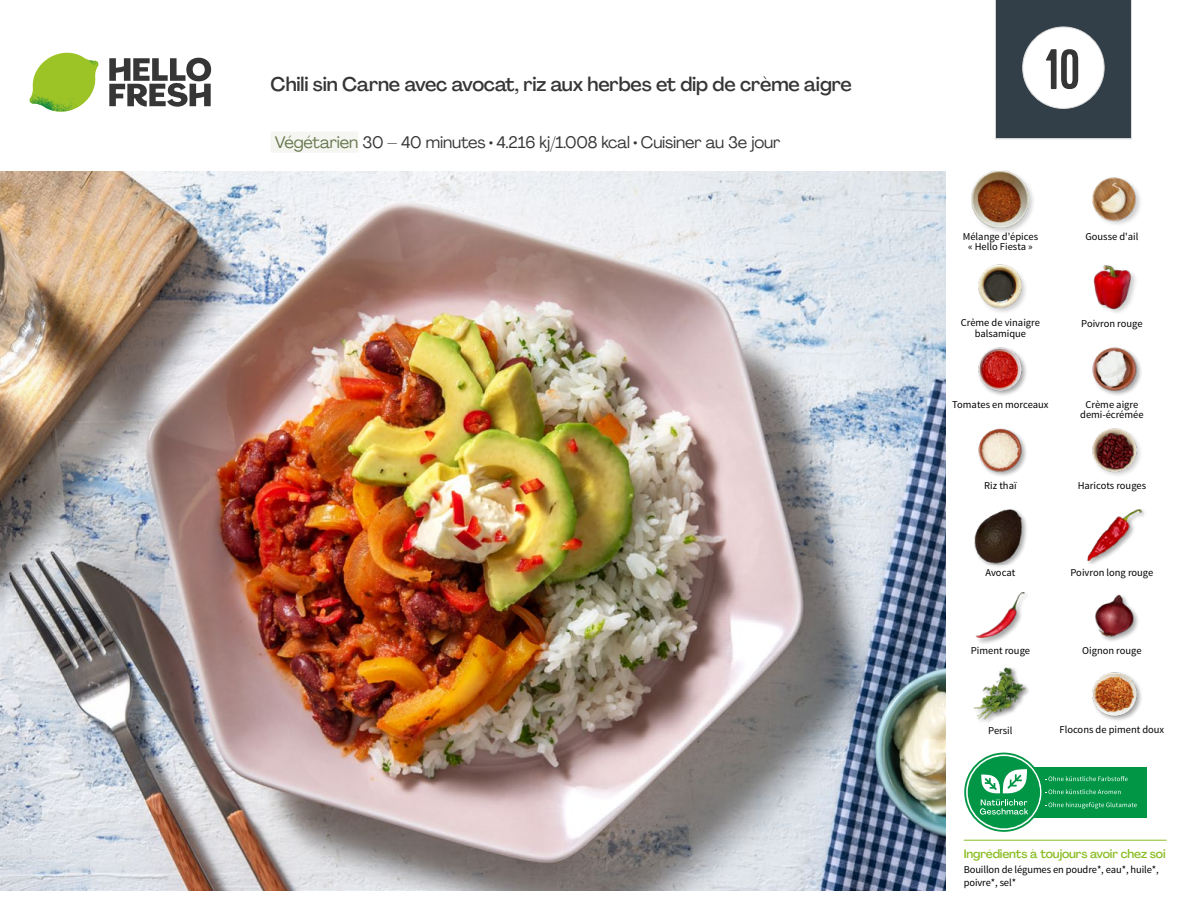
<style>
.page{position:relative;width:1188px;height:918px;background:#fff}
.page>*{position:absolute;margin:0;border:0;box-sizing:border-box;transform-origin:0 0}
.t1{font:57px "Kapra";color:#373636}
.t2{font:500 19.5px "Agrandir";letter-spacing:-.01em;color:#373636}
.t3{font:16.5px "Agrandir";letter-spacing:-.01em;color:#373636}
.t4{font:500 12px "Agrandir";letter-spacing:-.01em;color:#8abd24}
.t5{font:10.5px/10.5px "Source Sans Pro";color:#000;text-align:center}
.s1{color:#65764c}
</style>
<div class="page">
<div style="left:271px;top:132px;width:87px;height:21px;background:#f5f6f1"></div>
<hr style="left:964px;top:840px;width:203px;height:1px;background:#8abd24">
<svg style="left:109px;top:57px;width:102px;height:50px"></svg>
<svg style="left:34px;top:53px;width:62px;height:40px"></svg>
<img style="left:67px;top:53px;width:32px;height:26px">
<img style="left:33px;top:75px;width:59px;height:11px">
<img style="left:29px;top:79px;width:61px;height:33px">
<img style="left:65px;top:86px;width:27px;height:25px">
<img style="left:975px;top:592px;width:52px;height:52px">
<img style="left:974px;top:667px;width:54px;height:55px">
<img style="left:1095px;top:594px;width:43px;height:47px">
<img style="left:1087px;top:509px;width:56px;height:55px">
<div style="left:973px;top:508px;width:55px;height:61px;background:#000;opacity:.2"></div>
<img style="left:973px;top:508px;width:55px;height:56px">
<img style="left:978px;top:428px;width:48px;height:48px">
<img style="left:1092px;top:428px;width:49px;height:48px">
<img style="left:1092px;top:347px;width:49px;height:48px">
<img style="left:978px;top:347px;width:49px;height:48px">
<img style="left:978px;top:264px;width:48px;height:48px">
<img style="left:1093px;top:264px;width:43px;height:49px">
<img style="left:1092px;top:177px;width:49px;height:48px">
<div style="left:970px;top:169px;width:65px;height:66px;background:#000;opacity:.2"></div>
<img style="left:971px;top:171px;width:57px;height:57px">
<img style="left:1092px;top:672px;width:50px;height:49px">
<img style="left:0;top:172px;width:946px;height:718px">
<div style="left:995px;top:0;width:137px;height:139px;background:#323e48"></div>
<div style="left:1023px;top:27px;width:81px;height:81px;background:#fff;border-radius:50%"></div>
<div style="left:1023px;top:27px;width:81px;height:82px;border:1px solid #dadada;border-radius:50%"></div>
<div style="left:1031px;top:767px;width:116px;height:50px;background:#009645"></div>
<svg style="left:964px;top:753px;width:173px;height:79px"></svg>
<h2 class="t2" style="left:271px;top:72px;width:583px">Chili sin Carne avec avocat, riz aux herbes et dip de crème aigre</h2>
<h3 class="t3" style="left:275px;top:132px;width:507px"><span class="s1">Végétarien</span> 30 – 40 minutes • 4.216 kj/1.008 kcal • Cuisiner au 3e jour</h3>
<h1 class="t1" style="left:1045px;top:37px;width:36px">10</h1>
<p class="t5" style="left:963px;top:231px;width:77px">Mélange d'épices « Hello Fiesta »</p>
<p class="t5" style="left:1085px;top:231px;width:55px">Gousse d'ail</p>
<p class="t5" style="left:961px;top:318px;width:81px">Crème de vinaigre</p>
<p class="t5" style="left:1081px;top:318px;width:63px">Poivron rouge</p>
<p class="t5" style="left:975px;top:328px;width:53px">balsamique</p>
<p class="t5" style="left:952px;top:399px;width:98px">Tomates en morceaux</p>
<p class="t5" style="left:1080px;top:399px;width:65px">Crème aigre demi-écrémée</p>
<p class="t5" style="left:984px;top:481px;width:34px">Riz thaï</p>
<p class="t5" style="left:1078px;top:481px;width:70px">Haricots rouges</p>
<p class="t5" style="left:986px;top:567px;width:31px">Avocat</p>
<p class="t5" style="left:1071px;top:567px;width:84px">Poivron long rouge</p>
<p class="t5" style="left:971px;top:646px;width:61px">Piment rouge</p>
<p class="t5" style="left:988px;top:725px;width:26px">Persil</p>
<p class="t5" style="left:1082px;top:646px;width:61px">Oignon rouge</p>
<p class="t5" style="left:1060px;top:725px;width:106px">Flocons de piment doux</p>
<p class="t4" style="left:964px;top:846px;width:203px">Ingrédients à toujours avoir chez soi</p>
<p class="t5" style="left:964px;top:863px;width:197px;line-height:13.5px;text-align:left">Bouillon de légumes en poudre*, eau*, huile*, poivre*, sel*</p>
</div>
